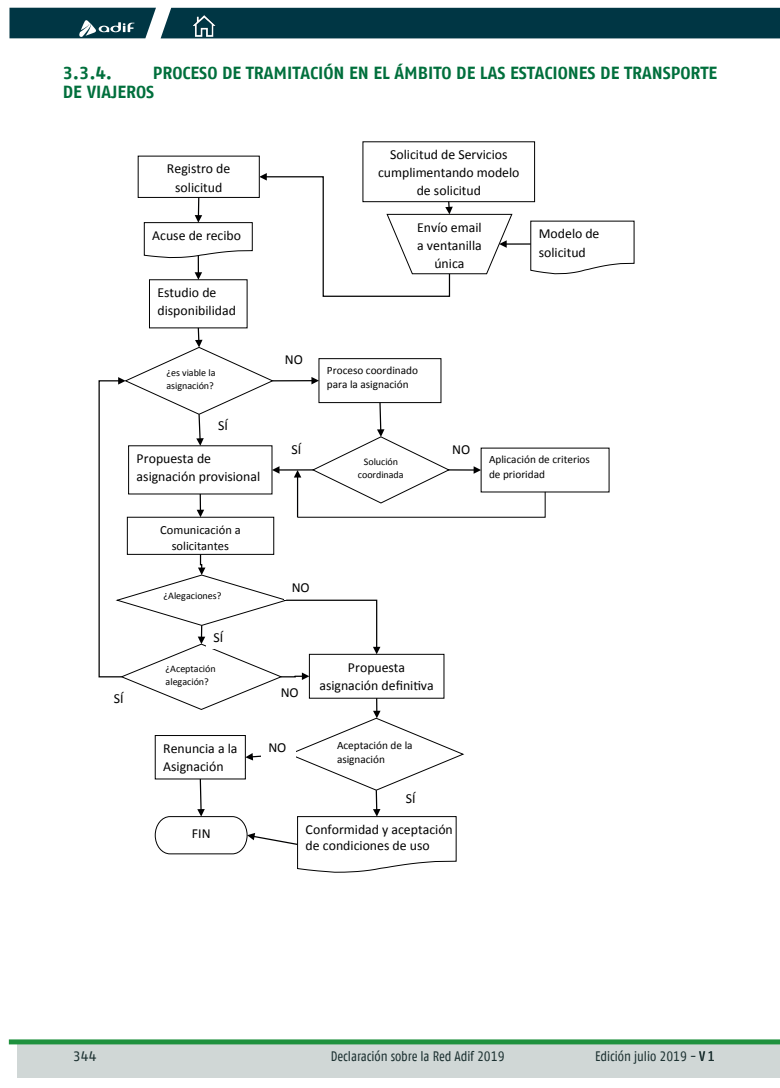
<style>
.page{position:relative;width:780px;height:1088px;background:#fff}
.page>*{position:absolute;margin:0;border:0;box-sizing:border-box;transform-origin:0 0}
.GENERAL{font:700 17.5px/18.8px "Adif Fago No";color:#006f3c}
.t1{font:13.75px/18.1px "Calibri";color:#000001}
.t2{font:13.75px "Adif Fago Co";color:#1b3030}
.t3{font:13.75px "Adif Fago No";color:#1b3030}
.t4{font:12.5px/16.4px "Calibri";color:#000001;text-align:center}
.t5{font:11.25px/14.8px "Calibri";color:#000001}
.t6{font:10px/13.1px "Calibri";letter-spacing:-.005em;color:#000001}
</style>
<div class="page">
<div style="left:18px;top:1044px;width:762px;height:33px;background:#d0d7d6"></div>
<div style="left:9px;top:1039px;width:771px;height:5px;background:#1f913e"></div>
<div style="left:9px;top:8px;width:771px;height:30px;background:#003644"></div>
<img style="left:194px;top:16px;width:21px;height:20px">
<svg style="left:143px;top:197px;width:110px;height:83px"></svg>
<hr style="left:505px;top:243px;width:36px;height:2px;background:#000001">
<svg style="left:259px;top:173px;width:254px;height:124px"></svg>
<svg style="left:98px;top:327px;width:448px;height:546px"></svg>
<div style="left:444px;top:437px;width:35px;height:27px;background:#fff"></div>
<svg style="left:529px;top:220px;width:106px;height:55px"></svg>
<p class="GENERAL" style="left:63px;top:64px;width:656px;text-indent:90px">PROCESO DE TRAMITACIÓN EN EL ÁMBITO DE LAS ESTACIONES DE TRANSPORTE<br>DE VIAJEROS</p>
<p class="GENERAL" style="left:63px;top:64px;width:51px">3.3.4.</p>
<p class="t1" style="left:167px;top:160px;width:65px;text-align:center">Registro de solicitud</p>
<p class="t1" style="left:152px;top:226px;width:90px">Acuse de recibo</p>
<p class="t1" style="left:157px;top:283px;width:80px">Estudio de disponibilidad</p>
<p class="t1" style="left:378px;top:145px;width:143px;text-align:center">Solicitud de Servicios cumplimentando modelo de solicitud</p>
<p class="t1" style="left:417px;top:218px;width:66px;text-align:center">Envío email a ventanilla única</p>
<p class="t1" style="left:285px;top:351px;width:19px">NO</p>
<p class="t6" style="left:166px;top:366px;width:51px">¿es viable la asignación?</p>
<p class="t5" style="left:327px;top:363px;width:92px">Proceso coordinado para la asignación</p>
<p class="t1" style="left:218px;top:417px;width:11px">SÍ</p>
<p class="t1" style="left:538px;top:225px;width:62px">Modelo de solicitud</p>
<p class="t1" style="left:137px;top:450px;width:125px">Propuesta de asignación provisional</p>
<p class="t1" style="left:291px;top:440px;width:11px">SÍ</p>
<p class="t6" style="left:358px;top:455px;width:47px;text-align:center">Solución coordinada</p>
<p class="t1" style="left:452px;top:440px;width:19px">NO</p>
<p class="t1" style="left:114px;top:689px;width:11px">SÍ</p>
<p class="t4" style="left:160px;top:521px;width:82px">Comunicación a solicitantes</p>
<p class="t6" style="left:163px;top:589px;width:59px">¿Alegaciones?</p>
<p class="t1" style="left:214px;top:628px;width:11px">SÍ</p>
<p class="t6" style="left:166px;top:662px;width:52px">¿Aceptación alegación?</p>
<p class="t1" style="left:163px;top:739px;width:76px">Renuncia a la<br>Asignación</p>
<p class="t1" style="left:192px;top:824px;width:20px">FIN</p>
<p class="t1" style="left:292px;top:578px;width:19px">NO</p>
<p class="t1" style="left:281px;top:683px;width:19px">NO</p>
<p class="t1" style="left:268px;top:738px;width:19px">NO</p>
<p class="t1" style="left:319px;top:658px;width:116px;text-align:center">Propuesta asignación definitiva</p>
<p class="t5" style="left:337px;top:738px;width:77px;line-height:13.6px">Aceptación de la asignación</p>
<p class="t1" style="left:406px;top:789px;width:11px">SÍ</p>
<p class="t1" style="left:305px;top:821px;width:149px;line-height:16.5px">Conformidad y aceptación de condiciones de uso</p>
<p class="t5" style="left:489px;top:452px;width:102px">Aplicación de criterios de prioridad</p>
<p class="t3" style="left:73px;top:1048px;width:25px">344</p>
<p class="t2" style="left:331px;top:1048px;width:175px">Declaración sobre la Red Adif 2019</p>
<p class="t2" style="left:595px;top:1048px;width:121px">Edición julio 2019 - V 1</p>
</div>
